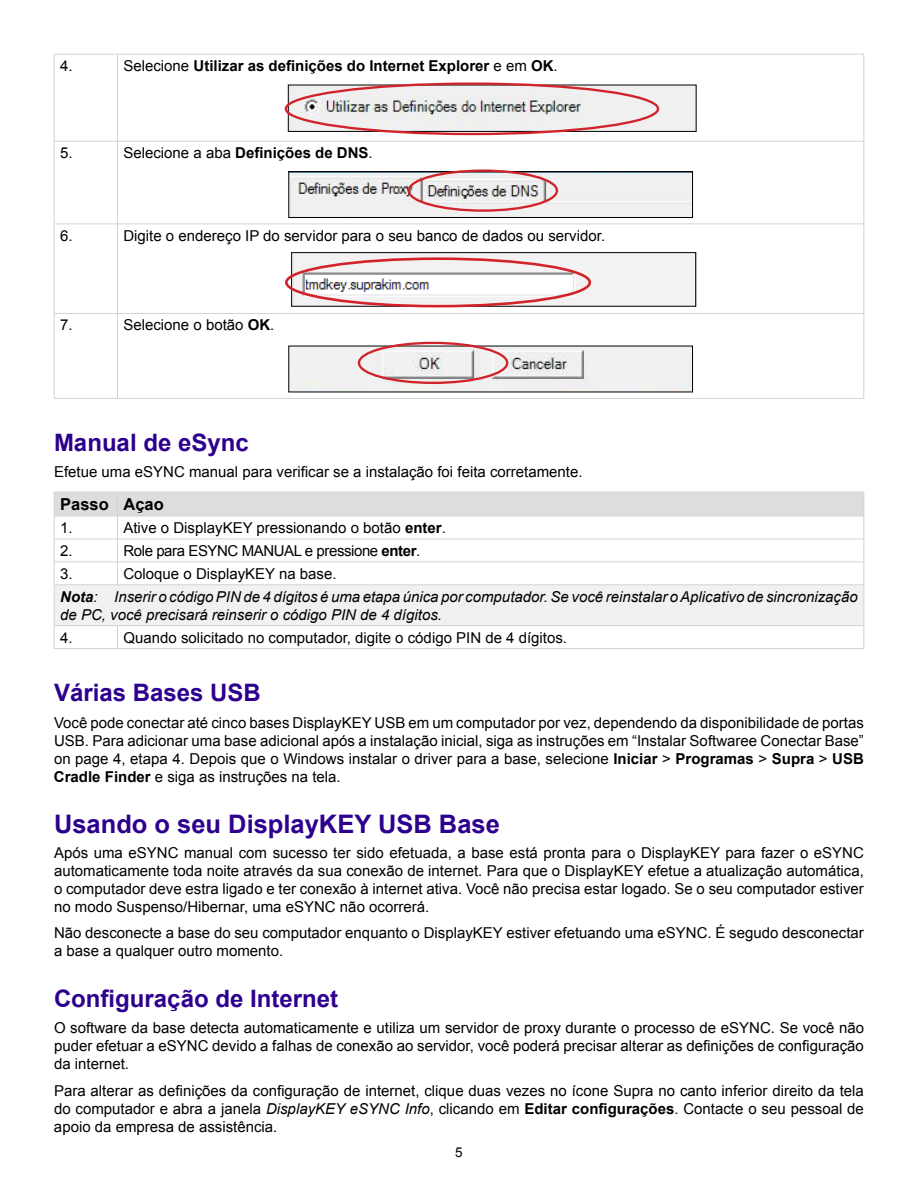
<style>
.page{position:relative;width:918px;height:1188px;background:#fff}
.page>*{position:absolute;margin:0;border:0;box-sizing:border-box;transform-origin:0 0}
.t1{font:700 25.5px "Arial";color:#2d008e}
.t2{font:700 24px "Arial";color:#2d008e}
.t3{font:700 16.5px "Arial";color:#000}
.t4{font:15px/18px "Arial";color:#000;text-align:justify}
.t5{font:italic 15px/23px "Arial";color:#000}
.t6{font:700 15px "Arial";color:#000}
.t7{font:15px "Arial";letter-spacing:-.03em;color:#000}
.t8{font:13.5px "Arial";color:#000}
.s1{font-weight:400}
.s2{font-weight:700}
.s3{font-style:normal}
.s4{font-style:italic}
</style>
<div class="page">
<hr style="left:54px;top:54px;width:63px;height:1px;background:#d1d3d4">
<hr style="left:54px;top:54px;width:1px;height:87px;background:#d1d3d4">
<hr style="left:117px;top:54px;width:747px;height:1px;background:#d1d3d4">
<hr style="left:117px;top:54px;width:1px;height:87px;background:#d1d3d4">
<hr style="left:864px;top:54px;width:1px;height:87px;background:#d1d3d4">
<hr style="left:54px;top:141px;width:63px;height:1px;background:#d1d3d4">
<hr style="left:54px;top:141px;width:1px;height:83px;background:#d1d3d4">
<hr style="left:117px;top:141px;width:747px;height:1px;background:#d1d3d4">
<hr style="left:117px;top:141px;width:1px;height:83px;background:#d1d3d4">
<hr style="left:864px;top:141px;width:1px;height:83px;background:#d1d3d4">
<hr style="left:54px;top:224px;width:63px;height:1px;background:#d1d3d4">
<hr style="left:54px;top:224px;width:1px;height:89px;background:#d1d3d4">
<hr style="left:117px;top:224px;width:747px;height:1px;background:#d1d3d4">
<hr style="left:117px;top:224px;width:1px;height:89px;background:#d1d3d4">
<hr style="left:864px;top:224px;width:1px;height:89px;background:#d1d3d4">
<hr style="left:54px;top:313px;width:63px;height:1px;background:#d1d3d4">
<hr style="left:54px;top:314px;width:1px;height:84px;background:#d1d3d4">
<hr style="left:117px;top:313px;width:747px;height:1px;background:#d1d3d4">
<hr style="left:117px;top:314px;width:1px;height:84px;background:#d1d3d4">
<hr style="left:864px;top:314px;width:1px;height:84px;background:#d1d3d4">
<hr style="left:54px;top:398px;width:63px;height:1px;background:#d1d3d4">
<hr style="left:117px;top:398px;width:747px;height:1px;background:#d1d3d4">
<img style="left:290px;top:87px;width:405px;height:43px">
<div style="left:288px;top:85px;width:409px;height:47px;border:1px solid #000"></div>
<div style="left:285px;top:82px;width:374px;height:53px;border:2px solid #d2232a;border-radius:50%"></div>
<img style="left:290px;top:173px;width:401px;height:43px">
<div style="left:288px;top:171px;width:405px;height:47px;border:1px solid #000"></div>
<div style="left:408px;top:169px;width:150px;height:43px;border:2px solid #d2232a;border-radius:50%"></div>
<img style="left:293px;top:254px;width:401px;height:51px">
<div style="left:291px;top:252px;width:405px;height:55px;border:1px solid #000"></div>
<div style="left:285px;top:257px;width:306px;height:50px;border:3px solid #d2232a;border-radius:50%"></div>
<img style="left:290px;top:348px;width:401px;height:42px">
<div style="left:358px;top:342px;width:150px;height:42px;border:2px solid #d2232a;border-radius:50%"></div>
<div style="left:54px;top:585px;width:810px;height:41px;background:#f1f1f2"></div>
<svg style="left:54px;top:492px;width:811px;height:93px"></svg>
<hr style="left:54px;top:585px;width:63px;height:1px;background:#d1d3d4">
<hr style="left:54px;top:585px;width:1px;height:41px;background:#d1d3d4">
<hr style="left:117px;top:585px;width:747px;height:1px;background:#d1d3d4">
<hr style="left:864px;top:585px;width:1px;height:41px;background:#d1d3d4">
<hr style="left:54px;top:625px;width:63px;height:1px;background:#d1d3d4">
<svg style="left:54px;top:626px;width:1px;height:22px"></svg>
<hr style="left:117px;top:625px;width:747px;height:1px;background:#d1d3d4">
<svg style="left:117px;top:626px;width:1px;height:22px"></svg>
<svg style="left:864px;top:626px;width:1px;height:22px"></svg>
<hr style="left:54px;top:648px;width:63px;height:1px;background:#d1d3d4">
<hr style="left:117px;top:648px;width:747px;height:1px;background:#d1d3d4">
<p class="t4" style="left:60px;top:57px;width:14px">4.</p>
<p class="t6" style="left:123px;top:56px;width:436px"><span class="s1">Selecione</span> Utilizar as definições do Internet Explorer <span class="s1">e em</span> OK<span class="s1">.</span></p>
<p class="t4" style="left:60px;top:144px;width:14px">5.</p>
<p class="t6" style="left:123px;top:143px;width:251px"><span class="s1">Selecione a aba</span> Definições de DNS<span class="s1">.</span></p>
<p class="t4" style="left:60px;top:227px;width:14px">6.</p>
<p class="t4" style="left:123px;top:227px;width:483px">Digite o endereço IP do servidor para o seu banco de dados ou servidor.</p>
<p class="t4" style="left:60px;top:316px;width:14px">7.</p>
<p class="t4" style="left:123px;top:316px;width:152px">Selecione o botão <span class="s2">OK</span>.</p>
<h2 class="t2" style="left:54px;top:427px;width:196px">Manual de eSync</h2>
<p class="t4" style="left:54px;top:463px;width:530px">Efetue uma eSYNC manual para verificar se a instalação foi feita corretamente.</p>
<p class="t3" style="left:60px;top:493px;width:105px">Passo Açao</p>
<p class="t4" style="left:60px;top:519px;width:14px">1.</p>
<p class="t4" style="left:123px;top:519px;width:324px">Ative o DisplayKEY pressionando o botão <span class="s2">enter</span>.</p>
<p class="t4" style="left:60px;top:542px;width:14px">2.</p>
<p class="t7" style="left:123px;top:541px;width:298px">Role para ESYNC MANUAL e pressione <span class="s2">enter</span>.</p>
<p class="t4" style="left:60px;top:565px;width:14px">3.</p>
<p class="t5" style="left:60px;top:562px;width:799px;text-indent:63px"><span class="s3">Coloque o DisplayKEY na base.<br></span><span class="s2">Nota</span>: Inserir o código PIN de 4 dígitos é uma etapa única por computador. Se você reinstalar o Aplicativo de sincronização</p>
<p class="t5" style="left:60px;top:603px;width:383px">de PC, você precisará reinserir o código PIN de 4 dígitos.</p>
<p class="t4" style="left:60px;top:629px;width:14px">4.</p>
<p class="t4" style="left:123px;top:629px;width:445px">Quando solicitado no computador, digite o código PIN de 4 dígitos.</p>
<h2 class="t2" style="left:54px;top:677px;width:208px">Várias Bases USB</h2>
<p class="t4" style="left:54px;top:714px;width:812px">Você pode conectar até cinco bases DisplayKEY USB em um computador por vez, dependendo da disponibilidade de portas USB. Para adicionar uma base adicional após a instalação inicial, siga as instruções em “Instalar Softwaree Conectar Base” on page 4, etapa 4. Depois que o Windows instalar o driver para a base, selecione <span class="s2">Iniciar</span> &gt; <span class="s2">Programas</span> &gt; <span class="s2">Supra</span> &gt; <span class="s2">USB Cradle Finder</span> e siga as instruções na tela.</p>
<h1 class="t1" style="left:54px;top:807px;width:447px">Usando o seu DisplayKEY USB Base</h1>
<p class="t4" style="left:54px;top:843px;width:811px">Após uma eSYNC manual com sucesso ter sido efetuada, a base está pronta para o DisplayKEY para fazer o eSYNC automaticamente toda noite através da sua conexão de internet. Para que o DisplayKEY efetue a atualização automática, o computador deve estra ligado e ter conexão à internet ativa. Você não precisa estar logado. Se o seu computador estiver no modo Suspenso/Hibernar, uma eSYNC não ocorrerá.</p>
<p class="t4" style="left:54px;top:924px;width:811px">Não desconecte a base do seu computador enquanto o DisplayKEY estiver efetuando uma eSYNC. É segudo desconectar a base a qualquer outro momento.</p>
<h2 class="t2" style="left:54px;top:982px;width:286px">Configuração de Internet</h2>
<p class="t4" style="left:54px;top:1019px;width:812px">O software da base detecta automaticamente e utiliza um servidor de proxy durante o processo de eSYNC. Se você não puder efetuar a eSYNC devido a falhas de conexão ao servidor, você poderá precisar alterar as definições de configuração da internet.</p>
<p class="t4" style="left:54px;top:1082px;width:811px">Para alterar as definições da configuração de internet, clique duas vezes no ícone Supra no canto inferior direito da tela do computador e abra a janela <span class="s4">DisplayKEY eSYNC Info</span>, clicando em <span class="s2">Editar configurações</span>. Contacte o seu pessoal de apoio da empresa de assistência.</p>
<p class="t8" style="left:455px;top:1143px;width:9px">5</p>
</div>
